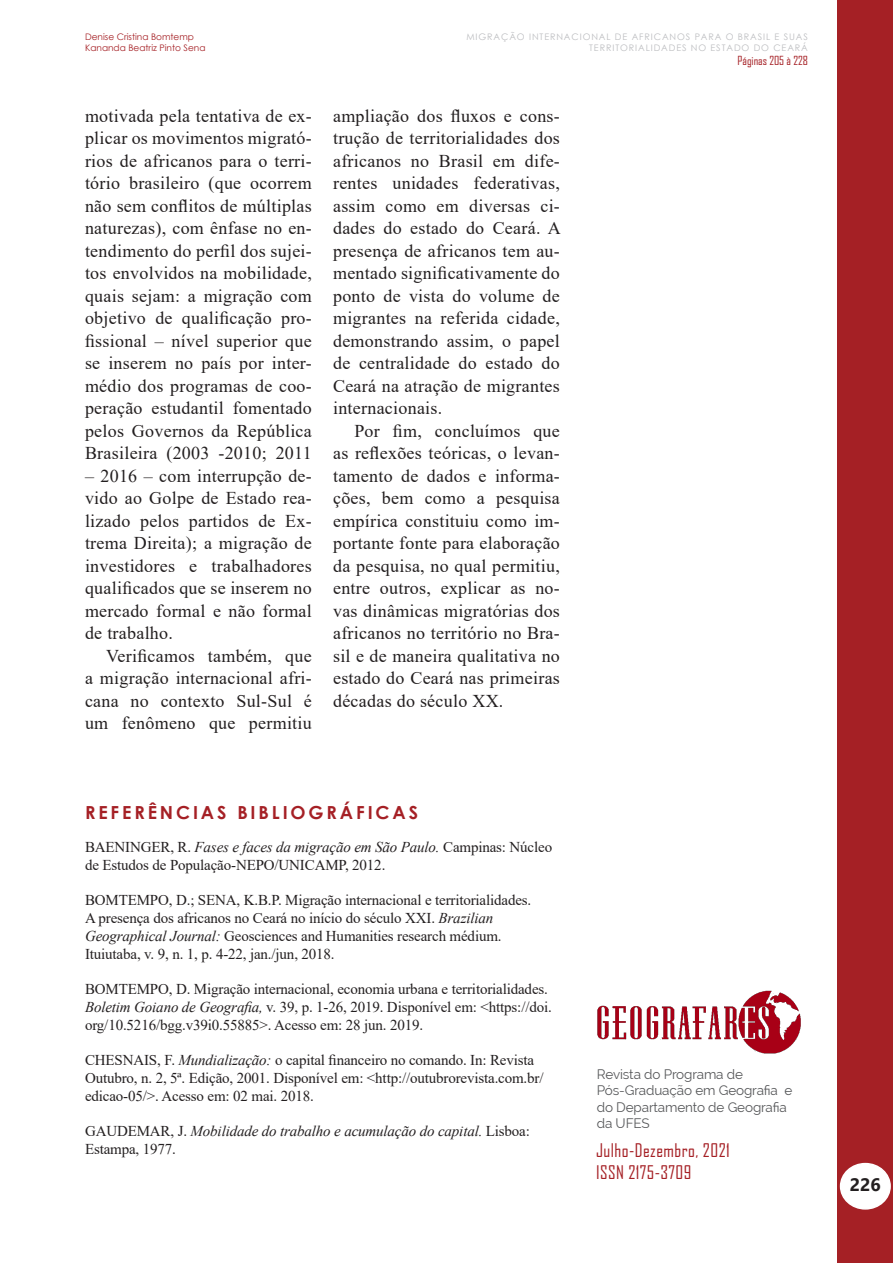
<style>
.page{position:relative;width:893px;height:1263px;background:#fff}
.page>*{position:absolute;margin:0;border:0;box-sizing:border-box;transform-origin:0 0}
.Corpo_do_Texto_Ofici{font:18px/22.5px "Times New Roman";letter-spacing:.015em;color:#231f20;text-align:justify}
.t1{font:18px/21.6px "Agency FB";letter-spacing:.025em;color:#a52025}
.TÍTULO_CENTURY{font:700 18px "Century Gothic";letter-spacing:.16em;color:#a52025}
.t2{font:700 18px "Segoe UI";color:#231f20}
.Corpo_do_texto{font:15px/18px "Times New Roman";letter-spacing:-.01em;color:#231f20}
.Corpo_do_texto-2{font:italic 15px/18px "Times New Roman";letter-spacing:-.01em;color:#231f20}
.t3{font:13.5px/16.2px "Raleway";letter-spacing:-.01em;color:#57585a}
.t4{font:12px "Agency FB";color:#a52025}
.t5{font:9px/10.8px "Century Gothic";letter-spacing:.1em;color:#bcbdc0;text-align:right}
.t6{font:9px/10.8px "Century Gothic";color:#a52025}
.s1{font-style:italic}
.s2{font-style:normal}
</style>
<div class="page">
<div style="left:838px;top:0;width:55px;height:1263px;background:#a52025"></div>
<div style="left:841px;top:1163px;width:49px;height:46px;background:#fff;border-radius:50%"></div>
<div style="left:840px;top:1163px;width:51px;height:46px;border:2px solid #fff;border-radius:50%"></div>
<img style="left:597px;top:990px;width:204px;height:64px">
<p class="t6" style="left:85px;top:31px;width:122px">Denise Cristina Bomtemp<br>Kananda Beatriz Pinto Sena</p>
<p class="Corpo_do_Texto_Ofici" style="left:85px;top:104px;width:228px">motivada pela tentativa de ex&shy;plicar os movimentos migrató&shy;rios de africanos para o terri&shy;tório brasileiro (que ocorrem não sem conflitos de múltiplas naturezas), com ênfase no en&shy;tendimento do perfil dos sujei&shy;tos envolvidos na mobilidade, quais sejam: a migração com objetivo de qualificação pro&shy;fissional – nível superior que se inserem no país por inter&shy;médio dos programas de coo&shy;peração estudantil fomentado pelos Governos da República Brasileira (2003 -2010; 2011</p>
<p class="Corpo_do_Texto_Ofici" style="left:85px;top:464px;width:228px">– 2016 – com interrupção de&shy;vido ao Golpe de Estado rea&shy;lizado pelos partidos de Ex&shy;trema Direita); a migração de investidores e trabalhadores qualificados que se inserem no mercado formal e não formal de trabalho.</p>
<p class="Corpo_do_Texto_Ofici" style="left:85px;top:644px;width:228px;text-indent:21px">Verificamos também, que a migração internacional afri&shy;cana no contexto Sul-Sul é um fenômeno que permitiu</p>
<p class="t5" style="left:466px;top:31px;width:343px">MIGRAÇÃO INTERNACIONAL DE AFRICANOS PARA O BRASIL E SUAS<br>TERRITORIALIDADES NO ESTADO DO CEARÁ</p>
<p class="t4" style="left:738px;top:53px;width:72px">Páginas 205 à 228</p>
<p class="Corpo_do_Texto_Ofici" style="left:333px;top:104px;width:229px">ampliação dos fluxos e cons&shy;trução de territorialidades dos africanos no Brasil em dife&shy;rentes unidades federativas, assim como em diversas ci&shy;dades do estado do Ceará. A presença de africanos tem au&shy;mentado significativamente do ponto de vista do volume de migrantes na referida cidade, demonstrando assim, o papel de centralidade do estado do Ceará na atração de migrantes internacionais.</p>
<p class="Corpo_do_Texto_Ofici" style="left:333px;top:419px;width:228px;text-indent:21px">Por fim, concluímos que as reflexões teóricas, o levan&shy;tamento de dados e informa&shy;ções, bem como a pesquisa empírica constituiu como im&shy;portante fonte para elaboração da pesquisa, no qual permitiu, entre outros, explicar as no&shy;vas dinâmicas migratórias dos africanos no território no Bra&shy;sil e de maneira qualitativa no estado do Ceará nas primeiras décadas do século XX.</p>
<p class="TÍTULO_CENTURY" style="left:85px;top:799px;width:334px">REFERÊNCIAS BIBLIOGRÁFICAS</p>
<p class="Corpo_do_texto" style="left:85px;top:837px;width:469px">BAENINGER, R. <span class="s1">Fases e faces da migração em São Paulo.</span> Campinas: Núcleo de Estudos de População-NEPO/UNICAMP, 2012.</p>
<p class="Corpo_do_texto" style="left:85px;top:890px;width:448px">BOMTEMPO, D.; SENA, K.B.P. Migração internacional e territorialidades.<br>A presença dos africanos no Ceará no início do século XXI. <span class="s1">Brazilian Geographical Journal:</span> Geosciences and Humanities research médium.<br>Ituiutaba, v. 9, n. 1, p. 4-22, jan./jun, 2018.</p>
<p class="Corpo_do_texto" style="left:85px;top:979px;width:468px">BOMTEMPO, D. Migração internacional, economia urbana e territorialidades.<br><span class="s1">Boletim Goiano de Geografia,</span> v. 39, p. 1-26, 2019. Disponível em: &lt;https://doi. org/10.5216/bgg.v39i0.55885&gt;. Acesso em: 28 jun. 2019.</p>
<p class="Corpo_do_texto" style="left:85px;top:1050px;width:460px">CHESNAIS, F. <span class="s1">Mundialização:</span> o capital financeiro no comando. In: Revista<br>Outubro, n. 2, 5ª. Edição, 2001. Disponível em: &lt;http://outubrorevista.com.br/ edicao-05/&gt;. Acesso em: 02 mai. 2018.</p>
<p class="Corpo_do_texto-2" style="left:85px;top:1122px;width:446px"><span class="s2">GAUDEMAR, J.</span> Mobilidade do trabalho e acumulação do capital. <span class="s2">Lisboa:<br>Estampa, 1977.</span></p>
<p class="t3" style="left:597px;top:1066px;width:197px">Revista do Programa de<br>Pós-Graduação em Geografia e do Departamento de Geografia da UFES</p>
<p class="t1" style="left:596px;top:1139px;width:135px">Julho-Dezembro, 2021<br>ISSN 2175-3709</p>
<p class="t2" style="left:850px;top:1167px;width:33px">226</p>
</div>
